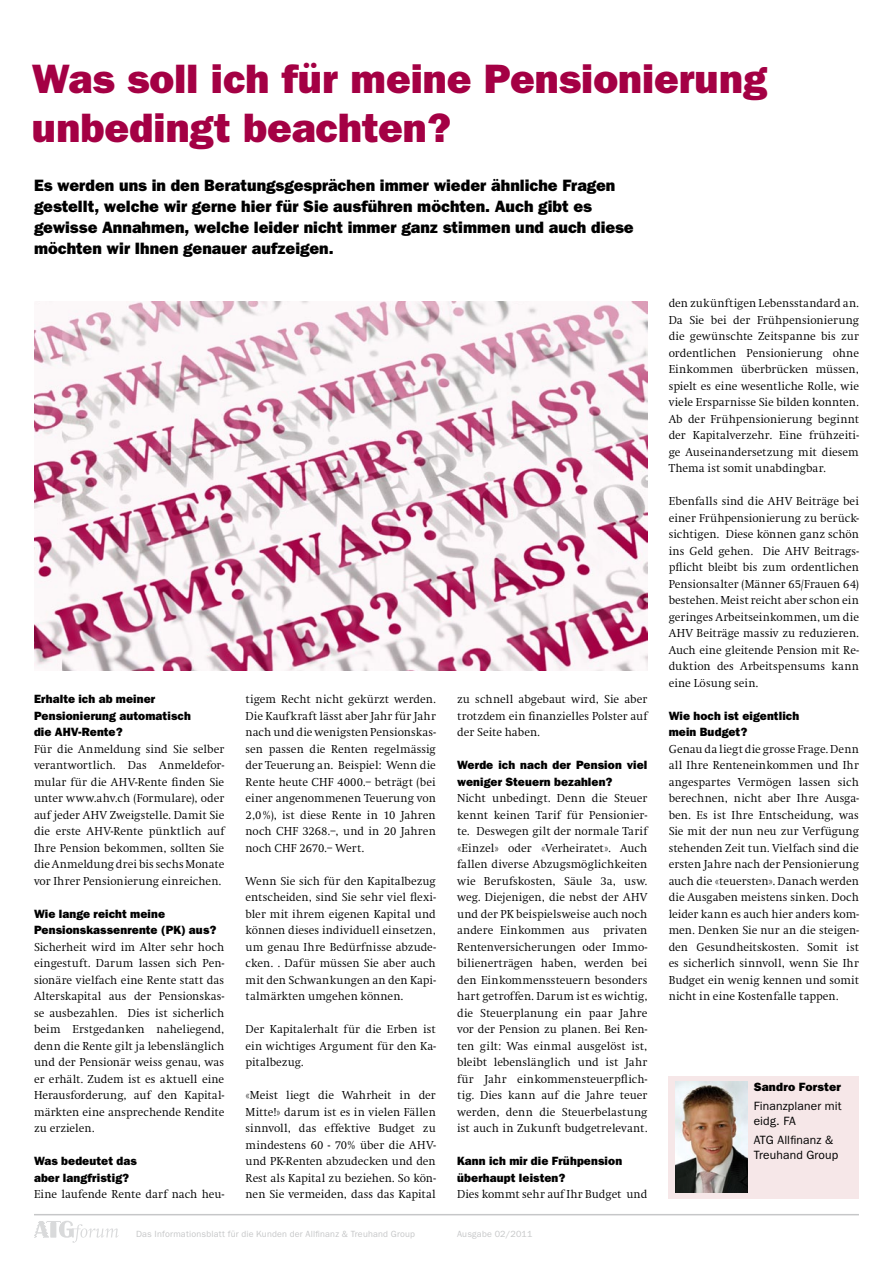
<style>
.page{position:relative;width:893px;height:1263px;background:#fff}
.page>*{position:absolute;margin:0;border:0;box-sizing:border-box;transform-origin:0 0}
.t1{font:800 41.25px/49.5px "Franklin Gothic";color:#a40044}
.t2{font:800 16.5px/21px "Franklin Gothic";color:#000}
.t3{font:300 12px/16.5px "Swift EF";letter-spacing:.005em;color:#000;text-align:justify}
.t4{font:800 12px/16.5px "Franklin Gothic";letter-spacing:.01em;color:#000}
.t5{font:12px/15px "Franklin Gothic";letter-spacing:.01em;color:#000}
.t6{font:9px "Franklin Gothic";letter-spacing:.02em;color:#c6c7c8}
</style>
<div class="page">
<svg style="left:34px;top:1221px;width:85px;height:22px"></svg>
<hr style="left:34px;top:1214px;width:825px;height:1px;background:#c6c7c8">
<img style="left:34px;top:301px;width:613px;height:369px">
<div style="left:669px;top:1076px;width:190px;height:122px;background:#f6e7e8"></div>
<img style="left:675px;top:1081px;width:72px;height:111px">
<h1 class="t1" style="left:32px;top:54px;width:737px">Was soll ich für meine Pensionierung unbedingt beachten?</h1>
<p class="t2" style="left:34px;top:175px;width:601px">Es werden uns in den Beratungsgesprächen immer wieder ähnliche Fragen gestellt, welche wir gerne hier für Sie ausführen möchten. Auch gibt es gewisse Annahmen, welche leider nicht immer ganz stimmen und auch diese möchten wir Ihnen genauer aufzeigen.</p>
<p class="t4" style="left:34px;top:691px;width:158px">Erhalte ich ab meiner<br>Pensionierung automatisch die AHV-Rente?</p>
<p class="t3" style="left:34px;top:741px;width:192px">Für die Anmeldung sind Sie selber verantwortlich. Das Anmeldefor&shy;mular für die AHV-Rente finden Sie unter www.ahv.ch (Formulare), oder auf jeder AHV Zweigstelle. Damit Sie die erste AHV-Rente pünktlich auf Ihre Pension bekommen, sollten Sie die Anmeldung drei bis sechs Monate vor Ihrer Pensionierung einreichen.</p>
<p class="t4" style="left:34px;top:905px;width:184px">Wie lange reicht meine<br>Pensionskassenrente (PK) aus?</p>
<p class="t3" style="left:34px;top:939px;width:192px">Sicherheit wird im Alter sehr hoch eingestuft. Darum lassen sich Pen&shy;sionäre vielfach eine Rente statt das Alterskapital aus der Pensionskas&shy;se ausbezahlen. Dies ist sicherlich beim Erstgedanken naheliegend, denn die Rente gilt ja lebenslänglich und der Pensionär weiss genau, was er erhält. Zudem ist es aktuell eine Herausforderung, auf den Kapital&shy;märkten eine ansprechende Rendite zu erzielen.</p>
<p class="t4" style="left:34px;top:1153px;width:104px">Was bedeutet das aber langfristig?</p>
<p class="t3" style="left:34px;top:1186px;width:192px">Eine laufende Rente darf nach heu-</p>
<p class="t3" style="left:246px;top:691px;width:192px">tigem Recht nicht gekürzt werden.<br>Die Kaufkraft lässt aber Jahr für Jahr nach und die wenigsten Pensionskas&shy;sen passen die Renten regelmässig der Teuerung an. Beispiel: Wenn die Rente heute CHF 4000.– beträgt (bei einer angenommenen Teuerung von 2,0%), ist diese Rente in 10 Jahren noch CHF 3268.–, und in 20 Jahren noch CHF 2670.– Wert.</p>
<p class="t3" style="left:246px;top:873px;width:192px">Wenn Sie sich für den Kapitalbezug entscheiden, sind Sie sehr viel flexi&shy;bler mit ihrem eigenen Kapital und können dieses individuell einsetzen, um genau Ihre Bedürfnisse abzude&shy;cken. . Dafür müssen Sie aber auch mit den Schwankungen an den Kapi&shy;talmärkten umgehen können.</p>
<p class="t3" style="left:246px;top:1021px;width:192px">Der Kapitalerhalt für die Erben ist ein wichtiges Argument für den Ka&shy;pitalbezug.</p>
<p class="t3" style="left:246px;top:1087px;width:192px">«Meist liegt die Wahrheit in der Mitte!» darum ist es in vielen Fällen sinnvoll, das effektive Budget zu mindestens 60 - 70% über die AHV&shy;und PK-Renten abzudecken und den Rest als Kapital zu beziehen. So kön&shy;nen Sie vermeiden, dass das Kapital</p>
<p class="t3" style="left:457px;top:691px;width:192px">zu schnell abgebaut wird, Sie aber trotzdem ein finanzielles Polster auf der Seite haben.</p>
<p class="t4" style="left:457px;top:757px;width:192px">Werde ich nach der Pension viel weniger Steuern bezahlen?</p>
<p class="t3" style="left:457px;top:790px;width:192px">Nicht unbedingt. Denn die Steuer kennt keinen Tarif für Pensionier&shy;te. Deswegen gilt der normale Tarif «Einzel» oder «Verheiratet». Auch fallen diverse Abzugsmöglichkeiten wie Berufskosten, Säule 3a, usw. weg. Diejenigen, die nebst der AHV und der PK beispielsweise auch noch andere Einkommen aus privaten Rentenversicherungen oder Immo&shy;bilienerträgen haben, werden bei den Einkommenssteuern besonders hart getroffen. Darum ist es wichtig, die Steuerplanung ein paar Jahre vor der Pension zu planen. Bei Ren&shy;ten gilt: Was einmal ausgelöst ist, bleibt lebenslänglich und ist Jahr für Jahr einkommensteuerpflich&shy;tig. Dies kann auf die Jahre teuer werden, denn die Steuerbelastung ist auch in Zukunft budgetrelevant.</p>
<p class="t4" style="left:457px;top:1153px;width:167px">Kann ich mir die Frühpension überhaupt leisten?</p>
<p class="t3" style="left:457px;top:1186px;width:192px">Dies kommt sehr auf Ihr Budget und</p>
<p class="t6" style="left:136px;top:1229px;width:281px">Das Informationsblatt für die Kunden der Allfinanz &amp; Treuhand Group</p>
<p class="t6" style="left:457px;top:1229px;width:77px">Ausgabe 02/2011</p>
<p class="t3" style="left:669px;top:295px;width:192px">den zukünftigen Lebensstandard an.<br>Da Sie bei der Frühpensionierung die gewünschte Zeitspanne bis zur ordentlichen Pensionierung ohne Einkommen überbrücken müssen, spielt es eine wesentliche Rolle, wie viele Ersparnisse Sie bilden konnten.<br>Ab der Frühpensionierung beginnt der Kapitalverzehr. Eine frühzeiti&shy;ge Auseinandersetzung mit diesem Thema ist somit unabdingbar.</p>
<p class="t3" style="left:669px;top:493px;width:192px">Ebenfalls sind die AHV Beiträge bei einer Frühpensionierung zu berück&shy;sichtigen. Diese können ganz schön ins Geld gehen. Die AHV Beitrags&shy;pflicht bleibt bis zum ordentlichen Pensionsalter (Männer 65/Frauen 64) bestehen. Meist reicht aber schon ein geringes Arbeitseinkommen, um die AHV Beiträge massiv zu reduzieren.<br>Auch eine gleitende Pension mit Re&shy;duktion des Arbeitspensums kann eine Lösung sein.</p>
<p class="t4" style="left:669px;top:707px;width:132px">Wie hoch ist eigentlich mein Budget?</p>
<p class="t3" style="left:669px;top:741px;width:192px">Genau da liegt die grosse Frage. Denn all Ihre Renteneinkommen und Ihr angespartes Vermögen lassen sich berechnen, nicht aber Ihre Ausga&shy;ben. Es ist Ihre Entscheidung, was Sie mit der nun neu zur Verfügung stehenden Zeit tun. Vielfach sind die ersten Jahre nach der Pensionierung auch die «teuersten». Danach werden die Ausgaben meistens sinken. Doch leider kann es auch hier anders kom&shy;men. Denken Sie nur an die steigen&shy;den Gesundheitskosten. Somit ist es sicherlich sinnvoll, wenn Sie Ihr Budget ein wenig kennen und somit nicht in eine Kostenfalle tappen.</p>
<p class="t4" style="left:754px;top:1078px;width:89px">Sandro Forster</p>
<p class="t5" style="left:754px;top:1098px;width:90px">Finanzplaner mit eidg. FA</p>
<p class="t5" style="left:754px;top:1132px;width:86px">ATG Allfinanz &amp;<br>Treuhand Group</p>
</div>
